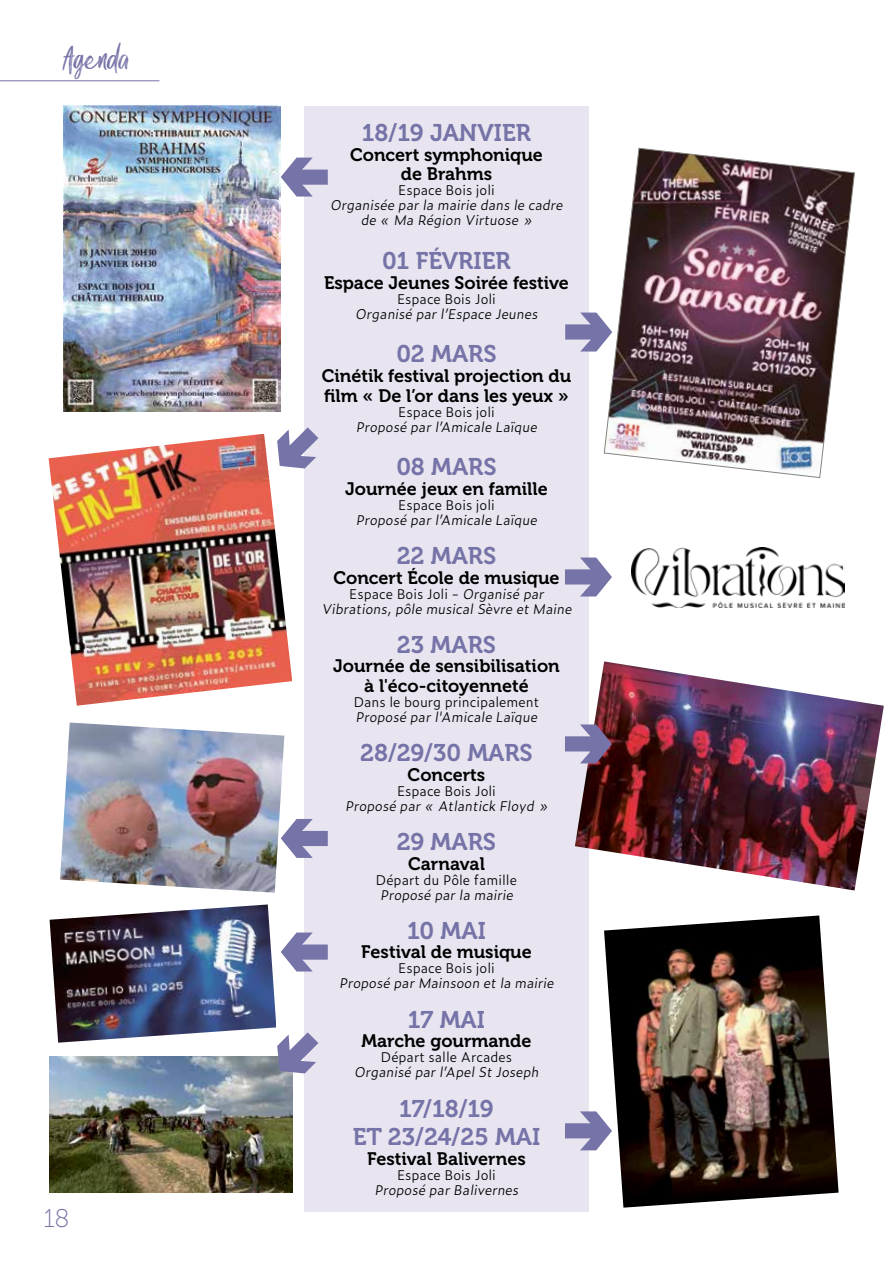
<style>
.page{position:relative;width:893px;height:1263px;background:#fff}
.page>*{position:absolute;margin:0;border:0;box-sizing:border-box;transform-origin:0 0}
.t1{font:45px "Gook Kitt";color:#7573a7}
.t2{font:25.5px "Museo 100";color:#7573a7}
.t3{font:24px/28.8px "Museo 700";color:#7573a7;text-align:center}
.t4{font:18px/19.5px "Museo 700";color:#000;text-align:center}
.t5{font:300 13.5px/15px "Zeitung Pro";color:#000;text-align:center}
</style>
<div class="page">
<img style="left:50px;top:1056px;width:242px;height:137px">
<hr style="left:0;top:80px;width:159px;height:1px;background:#7573a7">
<div style="left:304px;top:106px;width:285px;height:1106px;background:#e8e5f0"></div>
<img style="left:604px;top:915px;width:235px;height:293px">
<img style="left:60px;top:722px;width:224px;height:171px">
<img style="left:575px;top:661px;width:309px;height:229px">
<img style="left:632px;top:548px;width:212px;height:60px">
<img style="left:604px;top:148px;width:251px;height:330px">
<img style="left:49px;top:434px;width:243px;height:272px">
<img style="left:64px;top:105px;width:217px;height:307px">
<img style="left:50px;top:904px;width:226px;height:139px">
<svg style="left:281px;top:819px;width:3px;height:74px"></svg>
<svg style="left:604px;top:313px;width:8px;height:38px"></svg>
<svg style="left:575px;top:724px;width:37px;height:39px"></svg>
<svg style="left:604px;top:1111px;width:8px;height:39px"></svg>
<svg style="left:277px;top:434px;width:15px;height:34px"></svg>
<svg style="left:277px;top:1056px;width:16px;height:17px"></svg>
<h1 class="t1" style="left:62px;top:41px;width:68px">Agenda</h1>
<h2 class="t2" style="left:44px;top:1204px;width:27px">18</h2>
<h3 class="t3" style="left:362px;top:119px;width:171px">18/19 JANVIER</h3>
<h3 class="t4" style="left:350px;top:145px;width:194px">Concert symphonique de Brahms</h3>
<p class="t5" style="left:330px;top:182px;width:237px">Espace Bois joli<br>Organisée par la mairie dans le cadre de « Ma Région Virtuose »</p>
<h3 class="t3" style="left:382px;top:247px;width:130px">01 FÉVRIER</h3>
<h3 class="t4" style="left:324px;top:273px;width:246px">Espace Jeunes Soirée festive</h3>
<p class="t5" style="left:355px;top:291px;width:187px">Espace Bois Joli<br>Organisé par l’Espace Jeunes</p>
<h3 class="t3" style="left:396px;top:340px;width:102px">02 MARS</h3>
<h3 class="t4" style="left:322px;top:366px;width:251px;text-align:left">Cinétik festival projection du film « De l’or dans les yeux »</h3>
<p class="t5" style="left:356px;top:403px;width:186px">Espace Bois joli<br>Proposé par l’Amicale Laïque</p>
<h3 class="t3" style="left:396px;top:453px;width:102px">08 MARS</h3>
<h3 class="t4" style="left:345px;top:479px;width:204px">Journée jeux en famille</h3>
<p class="t5" style="left:356px;top:497px;width:186px">Espace Bois joli<br>Proposé par l’Amicale Laïque</p>
<h3 class="t3" style="left:397px;top:542px;width:101px">22 MARS</h3>
<h3 class="t4" style="left:333px;top:568px;width:228px">Concert École de musique</h3>
<p class="t5" style="left:321px;top:586px;width:254px">Espace Bois Joli - Organisé par<br>Vibrations, pôle musical Sèvre et Maine</p>
<h3 class="t3" style="left:397px;top:631px;width:101px">23 MARS</h3>
<h3 class="t4" style="left:333px;top:657px;width:228px">Journée de sensibilisation à l'éco-citoyenneté</h3>
<p class="t5" style="left:354px;top:694px;width:188px;text-align:left">Dans le bourg principalement<br>Proposé par l'Amicale Laïque</p>
<h3 class="t3" style="left:360px;top:739px;width:174px">28/29/30 MARS</h3>
<h3 class="t4" style="left:408px;top:765px;width:79px">Concerts</h3>
<p class="t5" style="left:345px;top:783px;width:207px">Espace Bois Joli<br>Proposé par « Atlantick Floyd »</p>
<h3 class="t3" style="left:397px;top:828px;width:101px">29 MARS</h3>
<h3 class="t4" style="left:408px;top:854px;width:78px">Carnaval</h3>
<p class="t5" style="left:376px;top:872px;width:143px">Départ du Pôle famille<br>Proposé par la mairie</p>
<h3 class="t3" style="left:407px;top:916px;width:80px">10 MAI</h3>
<h3 class="t4" style="left:361px;top:943px;width:172px">Festival de musique</h3>
<p class="t5" style="left:339px;top:960px;width:219px">Espace Bois joli<br>Proposé par Mainsoon et la mairie</p>
<h3 class="t3" style="left:408px;top:1005px;width:79px">17 MAI</h3>
<h3 class="t4" style="left:362px;top:1031px;width:171px">Marche gourmande</h3>
<p class="t5" style="left:354px;top:1049px;width:189px">Départ salle Arcades<br>Organisé par l’Apel St Joseph</p>
<h3 class="t3" style="left:353px;top:1094px;width:189px">17/18/19<br>ET 23/24/25 MAI</h3>
<h3 class="t4" style="left:367px;top:1149px;width:160px">Festival Balivernes</h3>
<p class="t5" style="left:374px;top:1167px;width:148px">Espace Bois Joli<br>Proposé par Balivernes</p>
</div>
